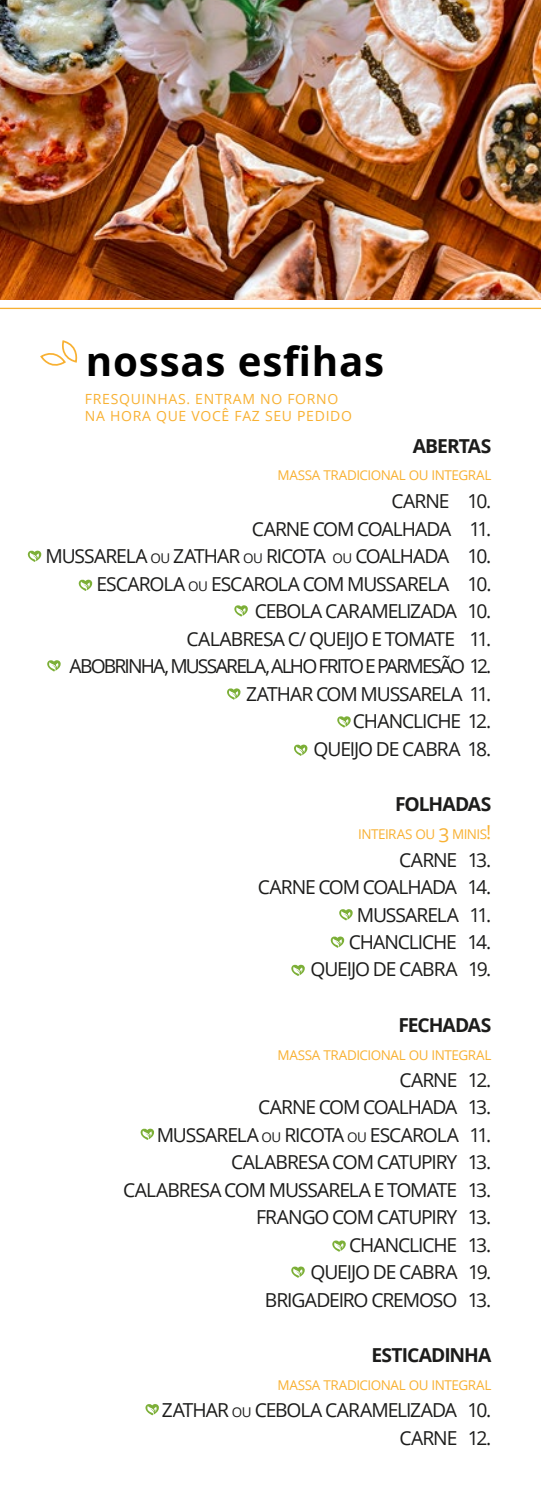
<style>
.page{position:relative;width:541px;height:1489px;background:#fff}
.page>*{position:absolute;margin:0;border:0;box-sizing:border-box;transform-origin:0 0}
.t1{font:700 40.25px "Open Sans";letter-spacing:.02em;color:#000}
.t2{font:19.25px/27.5px "Open Sans";letter-spacing:-.055em;color:#1c1c1b;text-align:right}
.t3{font:700 19.25px "Open Sans";letter-spacing:-.05em;color:#1c1c1b}
.t4{font:14px/16.8px "Open Sans";letter-spacing:.05em;color:#f8b133}
.t5{font:13.47px "Open Sans";letter-spacing:-.03em;color:#f8b133}
.s1{font-size:13.47px}
.s2{font-size:19.25px}
</style>
<div class="page">
<img style="left:0;top:0;width:541px;height:299px">
<hr style="left:0;top:308px;width:541px;height:1px;background:#f7b032">
<svg style="left:40px;top:340px;width:38px;height:26px"></svg>
<svg style="left:28px;top:550px;width:13px;height:12px"></svg>
<svg style="left:79px;top:579px;width:13px;height:12px"></svg>
<svg style="left:47px;top:660px;width:14px;height:11px"></svg>
<svg style="left:227px;top:688px;width:13px;height:11px"></svg>
<svg style="left:337px;top:716px;width:13px;height:11px"></svg>
<svg style="left:294px;top:744px;width:13px;height:11px"></svg>
<svg style="left:234px;top:605px;width:14px;height:11px"></svg>
<svg style="left:339px;top:909px;width:13px;height:11px"></svg>
<svg style="left:330px;top:936px;width:14px;height:11px"></svg>
<svg style="left:291px;top:964px;width:14px;height:12px"></svg>
<svg style="left:140px;top:1128px;width:14px;height:11px"></svg>
<svg style="left:332px;top:1240px;width:13px;height:11px"></svg>
<svg style="left:291px;top:1266px;width:13px;height:11px"></svg>
<svg style="left:145px;top:1404px;width:14px;height:11px"></svg>
<h1 class="t1" style="left:86px;top:333px;width:300px">nossas esfihas</h1>
<p class="t4" style="left:85px;top:390px;width:268px">FRESQUINHAS. ENTRAM NO FORNO<br>NA HORA QUE VOCÊ FAZ SEU PEDIDO</p>
<p class="t3" style="left:412px;top:432px;width:80px">ABERTAS</p>
<p class="t5" style="left:277px;top:466px;width:215px">MASSA TRADICIONAL OU INTEGRAL</p>
<p class="t2" style="left:46px;top:486px;width:447px">CARNE 10.<br>CARNE COM COALHADA 11.<br>MUSSARELA <span class="s1">OU</span> ZATHAR <span class="s1">OU</span> RICOTA <span class="s1">OU</span> COALHADA 10.<br>ESCAROLA <span class="s1">OU</span> ESCAROLA COM MUSSARELA 10.<br>CEBOLA CARAMELIZADA 10.<br>CALABRESA C/ QUEIJO E TOMATE 11.<br>ABOBRINHA,MUSSARELA, ALHO FRITO E PARMESÃO 12.<br>ZATHAR COM MUSSARELA 11.<br>CHANCLICHE 12.<br>QUEIJO DE CABRA 18.</p>
<p class="t3" style="left:395px;top:790px;width:98px">FOLHADAS</p>
<p class="t5" style="left:358px;top:824px;width:135px">INTEIRAS OU <span class="s2">3</span> MINIS<span class="s2">!</span></p>
<p class="t2" style="left:258px;top:845px;width:235px">CARNE 13.<br>CARNE COM COALHADA 14.<br>MUSSARELA 11.<br>CHANCLICHE 14.<br>QUEIJO DE CABRA 19.</p>
<p class="t3" style="left:398px;top:1011px;width:94px">FECHADAS</p>
<p class="t5" style="left:277px;top:1045px;width:215px">MASSA TRADICIONAL OU INTEGRAL</p>
<p class="t2" style="left:123px;top:1065px;width:369px">CARNE 12.<br>CARNE COM COALHADA 13.<br>MUSSARELA <span class="s1">OU</span> RICOTA <span class="s1">OU</span> ESCAROLA 11.<br>CALABRESA COM CATUPIRY 13.<br>CALABRESA COM MUSSARELA E TOMATE 13.<br>FRANGO COM CATUPIRY 13.<br>CHANCLICHE 13.<br>QUEIJO DE CABRA 19.<br>BRIGADEIRO CREMOSO 13.</p>
<p class="t3" style="left:371px;top:1341px;width:121px">ESTICADINHA</p>
<p class="t5" style="left:277px;top:1375px;width:215px">MASSA TRADICIONAL OU INTEGRAL</p>
<p class="t2" style="left:162px;top:1395px;width:331px">ZATHAR <span class="s1">OU</span> CEBOLA CARAMELIZADA 10.<br>CARNE 12.</p>
</div>
